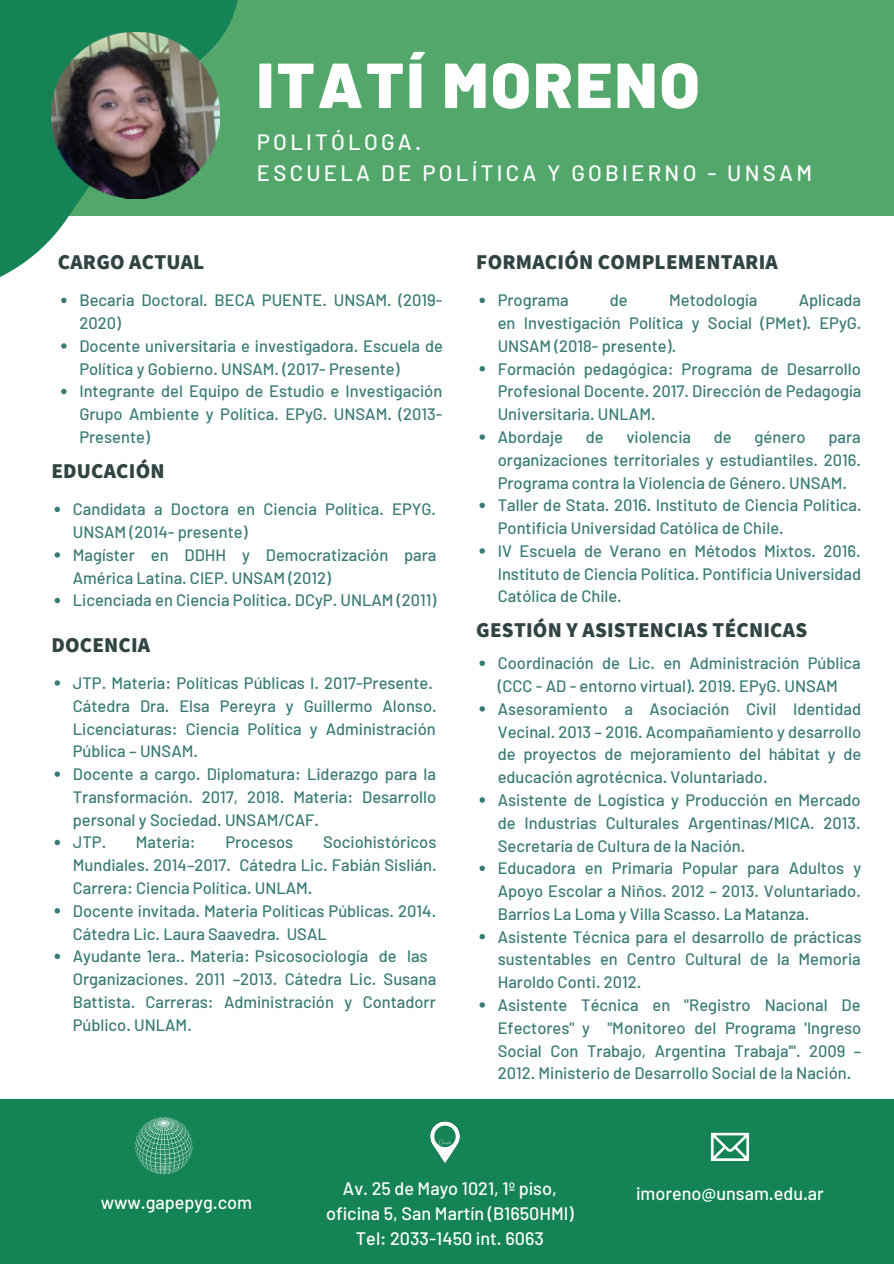
<style>
.page{position:relative;width:894px;height:1264px;background:#fff}
.page>*{position:absolute;margin:0;border:0;box-sizing:border-box;transform-origin:0 0}
.t1{font:900 63.45px "Barlow";letter-spacing:.05em;color:#fff}
.t2{font:500 22.2px/30.9px "Barlow";letter-spacing:.145em;color:#fff}
.t3{font:800 21px "Assistant";letter-spacing:.01em;color:#304543}
.t4{font:500 18px/25.2px "Barlow";color:#fff;text-align:center}
.t5{font:500 16.5px/22.8px "Barlow";color:#3b7b75}
</style>
<div class="page">
<div style="left:37px;top:0;width:856px;height:216px;background:#53a76b"></div>
<div style="left:0;top:1099px;width:893px;height:164px;background:#148456"></div>
<svg style="left:0;top:0;width:238px;height:304px"></svg>
<svg style="left:711px;top:1132px;width:37px;height:28px"></svg>
<img style="left:430px;top:1121px;width:30px;height:42px">
<img style="left:51px;top:33px;width:168px;height:165px">
<svg style="left:55px;top:506px;width:5px;height:6px"></svg>
<svg style="left:55px;top:552px;width:5px;height:5px"></svg>
<svg style="left:55px;top:598px;width:5px;height:5px"></svg>
<svg style="left:55px;top:680px;width:5px;height:5px"></svg>
<svg style="left:55px;top:771px;width:5px;height:5px"></svg>
<svg style="left:55px;top:839px;width:5px;height:6px"></svg>
<svg style="left:55px;top:908px;width:5px;height:5px"></svg>
<svg style="left:55px;top:953px;width:5px;height:6px"></svg>
<svg style="left:479px;top:298px;width:6px;height:5px"></svg>
<svg style="left:479px;top:366px;width:6px;height:5px"></svg>
<svg style="left:479px;top:434px;width:6px;height:6px"></svg>
<svg style="left:479px;top:502px;width:6px;height:6px"></svg>
<svg style="left:479px;top:548px;width:6px;height:5px"></svg>
<svg style="left:61px;top:298px;width:6px;height:5px"></svg>
<svg style="left:61px;top:343px;width:6px;height:6px"></svg>
<svg style="left:61px;top:389px;width:6px;height:5px"></svg>
<svg style="left:479px;top:660px;width:6px;height:6px"></svg>
<svg style="left:479px;top:706px;width:6px;height:5px"></svg>
<svg style="left:479px;top:797px;width:6px;height:5px"></svg>
<svg style="left:479px;top:865px;width:6px;height:6px"></svg>
<svg style="left:479px;top:934px;width:6px;height:5px"></svg>
<svg style="left:479px;top:1002px;width:6px;height:5px"></svg>
<svg style="left:135px;top:1117px;width:57px;height:57px"></svg>
<p class="t3" style="left:58px;top:248px;width:148px">CARGO ACTUAL</p>
<h1 class="t1" style="left:257px;top:45px;width:444px">ITATÍ MORENO</h1>
<h2 class="t2" style="left:257px;top:126px;width:556px">POLITÓLOGA.<br>ESCUELA DE POLÍTICA Y GOBIERNO - UNSAM</h2>
<p class="t3" style="left:476px;top:248px;width:303px">FORMACIÓN COMPLEMENTARIA</p>
<p class="t5" style="left:79px;top:288px;width:365px">Becaria Doctoral. BECA PUENTE. UNSAM. (2019- 2020)<br>Docente universitaria e investigadora. Escuela de Política y Gobierno. UNSAM. (2017- Presente)<br>Integrante del Equipo de Estudio e Investigación Grupo Ambiente y Política. EPyG. UNSAM. (2013- Presente)</p>
<p class="t3" style="left:51px;top:457px;width:115px">EDUCACIÓN</p>
<p class="t5" style="left:73px;top:497px;width:365px">Candidata a Doctora en Ciencia Política. EPYG.<br>UNSAM (2014- presente)<br>Magíster en DDHH y Democratización para América Latina. CIEP. UNSAM (2012)<br>Licenciada en Ciencia Política. DCyP. UNLAM (2011)</p>
<p class="t3" style="left:51px;top:630px;width:100px">DOCENCIA</p>
<p class="t5" style="left:73px;top:671px;width:365px">JTP. Materia: Políticas Públicas I. 2017-Presente.<br>Cátedra Dra. Elsa Pereyra y Guillermo Alonso.<br>Licenciaturas: Ciencia Política y Administración Pública – UNSAM.<br>Docente a cargo. Diplomatura: Liderazgo para la Transformación. 2017, 2018. Materia: Desarrollo personal y Sociedad. UNSAM/CAF.<br>JTP.</p>
<p class="t5" style="left:73px;top:830px;width:365px;text-indent:250px">Sociohistóricos Mundiales. 2014–2017. Cátedra Lic. Fabián Sislián.<br>Carrera: Ciencia Política. UNLAM.<br>Docente invitada. Materia Políticas Públicas. 2014.<br>Cátedra Lic. Laura Saavedra. USAL<br>Ayudante 1era.. Materia: Psicosociología de las Organizaciones. 2011 –2013. Cátedra Lic. Susana Battista. Carreras: Administración y Contadorr Público. UNLAM.</p>
<p class="t5" style="left:136px;top:830px;width:61px">Materia:</p>
<p class="t5" style="left:225px;top:830px;width:69px">Procesos</p>
<p class="t5" style="left:497px;top:288px;width:72px">Programa</p>
<p class="t5" style="left:609px;top:288px;width:19px">de</p>
<p class="t5" style="left:669px;top:288px;width:90px">Metodología</p>
<p class="t5" style="left:497px;top:288px;width:365px;text-indent:301px">Aplicada en Investigación Política y Social (PMet). EPyG.<br>UNSAM (2018- presente).<br>Formación pedagógica: Programa de Desarrollo<br>Profesional Docente. 2017. Dirección de Pedagogía<br>Universitaria. UNLAM.<br>Abordaje</p>
<p class="t5" style="left:585px;top:425px;width:19px">de</p>
<p class="t5" style="left:626px;top:425px;width:66px">violencia</p>
<p class="t5" style="left:713px;top:425px;width:19px">de</p>
<p class="t5" style="left:754px;top:425px;width:52px">género</p>
<p class="t5" style="left:497px;top:425px;width:365px;text-indent:330px">para organizaciones territoriales y estudiantiles. 2016.<br>Programa contra la Violencia de Género. UNSAM.<br>Taller de Stata. 2016. Instituto de Ciencia Política.<br>Pontificia Universidad Católica de Chile.<br>IV Escuela de Verano en Métodos Mixtos. 2016.<br>Instituto de Ciencia Política. Pontificia Universidad Católica de Chile.</p>
<p class="t3" style="left:476px;top:615px;width:332px">GESTIÓN Y ASISTENCIAS TÉCNICAS</p>
<p class="t5" style="left:497px;top:651px;width:365px">Coordinación de Lic. en Administración Pública (CCC - AD - entorno virtual). 2019. EPyG. UNSAM Asesoramiento a Asociación Civil Identidad Vecinal. 2013 – 2016. Acompañamiento y desarrollo de proyectos de mejoramiento del hábitat y de educación agrotécnica. Voluntariado.<br>Asistente de Logística y Producción en Mercado de Industrias Culturales Argentinas/MICA. 2013.<br>Secretaría de Cultura de la Nación.<br>Educadora en Primaria Popular para Adultos y Apoyo Escolar a Niños. 2012 – 2013. Voluntariado.<br>Barrios La Loma y Villa Scasso. La Matanza.<br>Asistente Técnica para el desarrollo de prácticas sustentables en Centro Cultural de la Memoria Haroldo Conti. 2012.<br>Asistente Técnica en "Registro Nacional De Efectores" y "Monitoreo del Programa 'Ingreso Social Con Trabajo, Argentina Trabaja'". 2009 – 2012. Ministerio de Desarrollo Social de la Nación.</p>
<p class="t4" style="left:101px;top:1189px;width:153px">www.gapepyg.com</p>
<p class="t4" style="left:343px;top:1174px;width:215px">Av. 25 de Mayo 1021, 1º piso,</p>
<p class="t4" style="left:636px;top:1180px;width:189px">imoreno@unsam.edu.ar</p>
<p class="t4" style="left:326px;top:1199px;width:249px">oficina 5, San Martín (B1650HMI)<br>Tel: 2033-1450 int. 6063</p>
</div>
